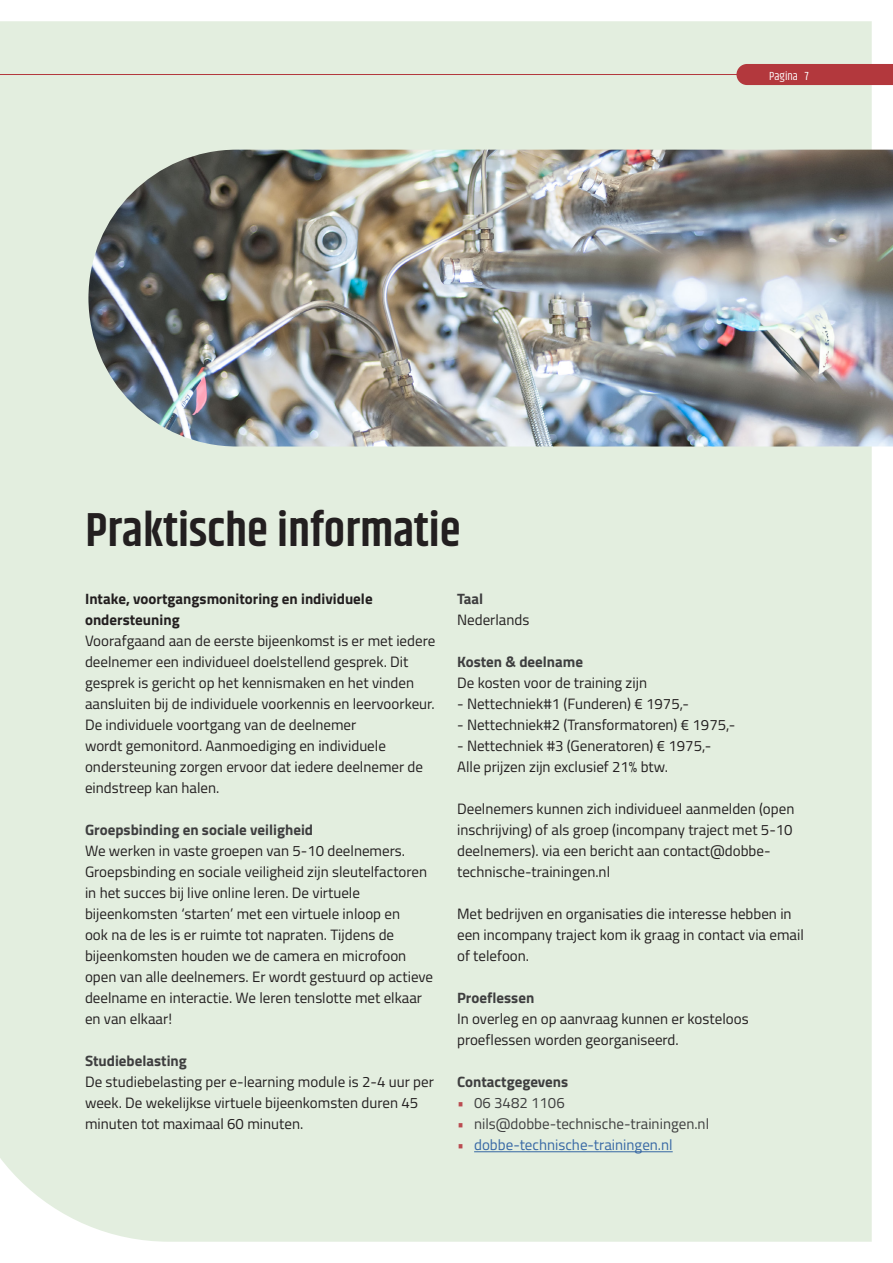
<style>
.page{position:relative;width:893px;height:1263px;background:#fff}
.page>*{position:absolute;margin:0;border:0;box-sizing:border-box;transform-origin:0 0}
.Header_2{font:600 48px "Khand";color:#231f20}
.t1{font:15px/21px "Titillium";color:#231f20}
.t2{font:700 15px "Titillium";color:#3e3e3f}
.t3{font:15px "Titillium";color:#3e3e3f}
.t4{font:15px "Titillium";color:#3667a4}
.t5{font:12px "Khand";color:#fff}
.s1{font-weight:700}
.s2{color:#ba4c51}
</style>
<div class="page">
<div style="left:0;top:21px;width:872px;height:1221px;background:#e3eedf"></div>
<div style="left:736px;top:64px;width:157px;height:21px;background:#b3383d"></div>
<hr style="left:474px;top:1151px;width:199px;height:1px;background:#3667a4">
<img style="left:88px;top:150px;width:805px;height:296px">
<hr style="left:0;top:74px;width:893px;height:1px;background:#b3383d">
<p class="Header_2" style="left:86px;top:498px;width:377px">Praktische informatie</p>
<p class="t5" style="left:769px;top:68px;width:41px">Pagina 7</p>
<p class="t1" style="left:85px;top:587px;width:352px"><span class="s1">Intake, voortgangsmonitoring en individuele ondersteuning<br></span>Voorafgaand aan de eerste bijeenkomst is er met iedere deelnemer een individueel doelstellend gesprek. Dit gesprek is gericht op het kennismaken en het vinden aansluiten bij de individuele voorkennis en leervoorkeur.<br>De individuele voortgang van de deelnemer<br>wordt gemonitord. Aanmoediging en individuele ondersteuning zorgen ervoor dat iedere deelnemer de eindstreep kan halen.</p>
<p class="t2" style="left:85px;top:818px;width:230px">Groepsbinding en sociale veiligheid</p>
<p class="t1" style="left:85px;top:839px;width:350px">We werken in vaste groepen van 5-10 deelnemers.<br>Groepsbinding en sociale veiligheid zijn sleutelfactoren in het succes bij live online leren. De virtuele bijeenkomsten ‘starten’ met een virtuele inloop en<br>ook na de les is er ruimte tot napraten. Tijdens de bijeenkomsten houden we de camera en microfoon open van alle deelnemers. Er wordt gestuurd op actieve deelname en interactie. We leren tenslotte met elkaar en van elkaar!</p>
<p class="t2" style="left:85px;top:1049px;width:103px">Studiebelasting</p>
<p class="t1" style="left:85px;top:1070px;width:350px">De studiebelasting per e-learning module is 2-4 uur per week. De wekelijkse virtuele bijeenkomsten duren 45 minuten tot maximaal 60 minuten.</p>
<p class="t2" style="left:457px;top:587px;width:28px">Taal</p>
<p class="t1" style="left:457px;top:608px;width:74px">Nederlands</p>
<p class="t2" style="left:457px;top:650px;width:127px">Kosten &amp; deelname</p>
<p class="t1" style="left:457px;top:671px;width:191px">De kosten voor de training zijn</p>
<p class="t1" style="left:457px;top:692px;width:234px">- Nettechniek#1 (Funderen) € 1975,-</p>
<p class="t1" style="left:457px;top:713px;width:280px">- Nettechniek#2 (Transformatoren) € 1975,-</p>
<p class="t1" style="left:457px;top:734px;width:256px">- Nettechniek #3 (Generatoren) € 1975,-</p>
<p class="t1" style="left:457px;top:755px;width:212px">Alle prijzen zijn exclusief 21% btw.</p>
<p class="t1" style="left:457px;top:797px;width:339px">Deelnemers kunnen zich individueel aanmelden (open inschrijving) of als groep (incompany traject met 5-10 deelnemers). via een bericht aan contact@dobbe&shy;technische-trainingen.nl</p>
<p class="t1" style="left:457px;top:902px;width:348px">Met bedrijven en organisaties die interesse hebben in een incompany traject kom ik graag in contact via email of telefoon.</p>
<p class="t2" style="left:457px;top:986px;width:79px">Proeflessen</p>
<p class="t1" style="left:457px;top:1007px;width:293px">In overleg en op aanvraag kunnen er kosteloos proeflessen worden georganiseerd.</p>
<p class="t2" style="left:457px;top:1070px;width:113px">Contactgegevens</p>
<p class="t3" style="left:457px;top:1092px;width:109px"><span class="s2">•</span> 06 3482 1106</p>
<p class="t3" style="left:457px;top:1113px;width:254px"><span class="s2">•</span> nils@dobbe-technische-trainingen.nl</p>
<p class="t4" style="left:457px;top:1134px;width:217px"><span class="s2">•</span> dobbe-technische-trainingen.nl</p>
</div>
